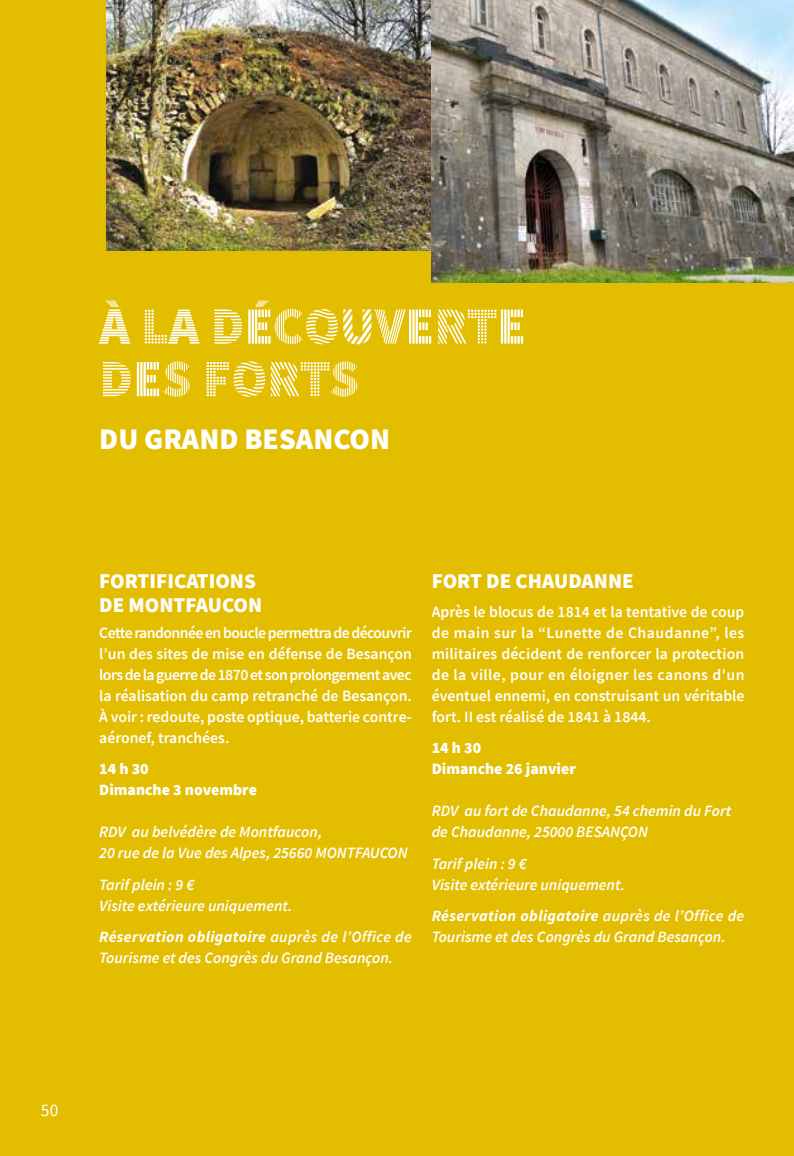
<style>
.page{position:relative;width:794px;height:1156px;background:#e3bd00}
.page>*{position:absolute;margin:0;border:0;box-sizing:border-box;transform-origin:0 0}
.t1{font:900 52.5px/52.5px "Source Sans Pro DISPLAYV2";color:#fff}
.t2{font:900 29.75px "Source Sans Pro";color:#fff}
.t3{font:900 21px/24.5px "Source Sans Pro";color:#fff}
.t4{font:17.5px "Source Sans Pro";color:#fff}
.t5{font:600 15.75px/21px "Source Sans Pro";color:#fff;text-align:justify}
.t6{font:italic 600 15.75px/21px "Source Sans Pro";color:#fff}
.t7{font:900 15.75px/21px "Source Sans Pro";color:#fff}
.s1{font-weight:700}
</style>
<div class="page">
<hr style="left:793px;top:0;width:1px;height:347px;background:#dadada">
<img style="left:106px;top:0;width:326px;height:251px">
<img style="left:432px;top:0;width:362px;height:283px">
<h1 class="t1" style="left:99px;top:302px;width:428px">À LA DÉCOUVERTE<br>DES FORTS</h1>
<h2 class="t2" style="left:99px;top:418px;width:292px">DU GRAND BESANCON</h2>
<h3 class="t3" style="left:99px;top:568px;width:164px">FORTIFICATIONS<br>DE MONTFAUCON</h3>
<p class="t5" style="left:99px;top:622px;width:314px">Cette randonnée en boucle permettra de découvrir l’un des sites de mise en défense de Besançon lors de la guerre de 1870 et son prolongement avec la réalisation du camp retranché de Besançon.<br>À voir : redoute, poste optique, batterie contre&shy;aéronef, tranchées.</p>
<p class="t7" style="left:99px;top:758px;width:159px">14 h 30<br>Dimanche 3 novembre</p>
<p class="t6" style="left:99px;top:821px;width:310px">RDV au belvédère de Montfaucon,<br>20 rue de la Vue des Alpes, 25660 MONTFAUCON</p>
<p class="t6" style="left:99px;top:874px;width:195px">Tarif plein : 9 €<br>Visite extérieure uniquement.</p>
<p class="t6" style="left:99px;top:926px;width:314px"><span class="s1">Réservation obligatoire</span> auprès de l’Office de<br>Tourisme et des Congrès du Grand Besançon.</p>
<h3 class="t3" style="left:432px;top:568px;width:204px">FORT DE CHAUDANNE</h3>
<p class="t5" style="left:432px;top:601px;width:314px">Après le blocus de 1814 et la tentative de coup de main sur la “Lunette de Chaudanne”, les militaires décident de renforcer la protection de la ville, pour en éloigner les canons d'un éventuel ennemi, en construisant un véritable fort. II est réalisé de 1841 à 1844.</p>
<p class="t7" style="left:432px;top:737px;width:146px">14 h 30<br>Dimanche 26 janvier</p>
<p class="t6" style="left:432px;top:800px;width:301px">RDV au fort de Chaudanne, 54 chemin du Fort de Chaudanne, 25000 BESANÇON</p>
<p class="t6" style="left:432px;top:853px;width:195px">Tarif plein : 9 €<br>Visite extérieure uniquement.</p>
<p class="t6" style="left:432px;top:905px;width:314px"><span class="s1">Réservation obligatoire</span> auprès de l’Office de<br>Tourisme et des Congrès du Grand Besançon.</p>
<p class="t4" style="left:41px;top:1099px;width:19px">50</p>
</div>
